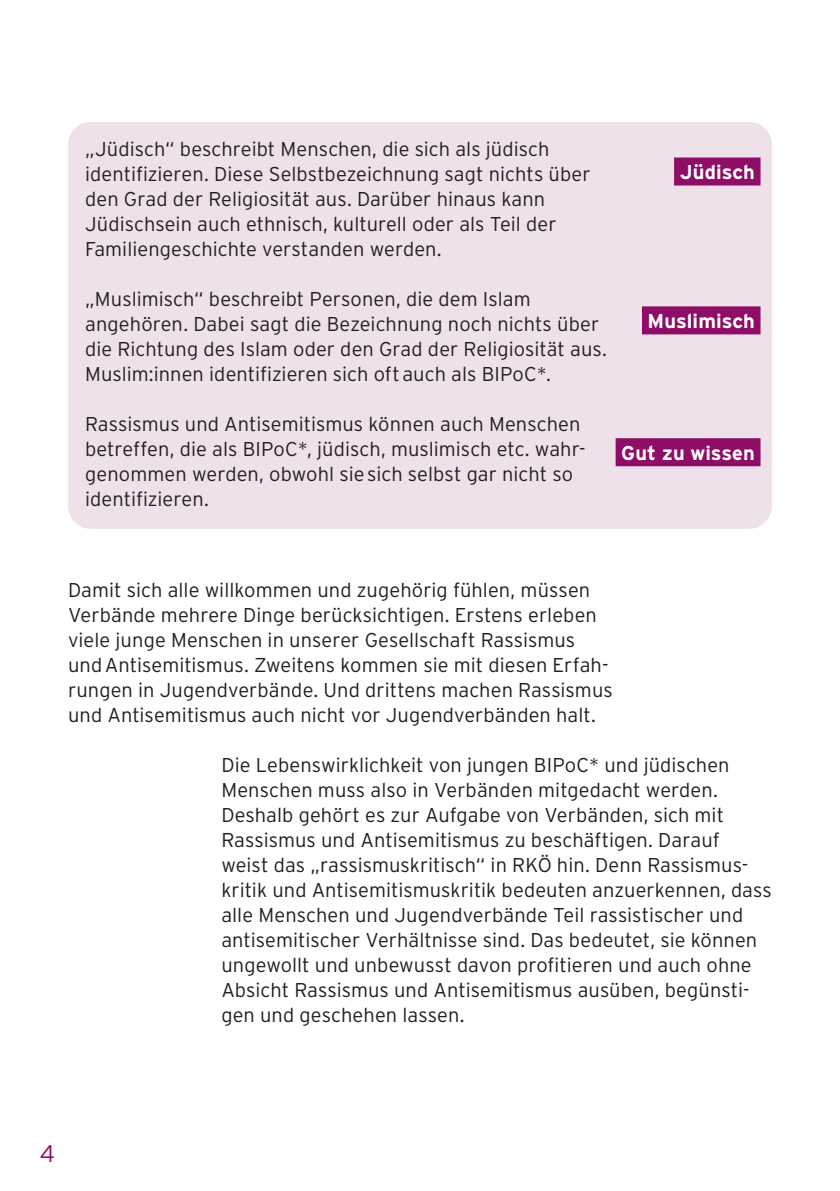
<style>
.page{position:relative;width:840px;height:1191px;background:#fff}
.page>*{position:absolute;margin:0;border:0;box-sizing:border-box;transform-origin:0 0}
.t1{font:300 24px "Interstate";color:#8e0d66}
.t2{font:300 20px/25px "Interstate";letter-spacing:.005em;color:#231f20}
.t3{font:700 20px "Interstate";color:#fff}
</style>
<div class="page">
<div style="left:68px;top:122px;width:703px;height:407px;background:#efe1ea;border-radius:23px"></div>
<div style="left:673px;top:157px;width:87px;height:28px;background:#8e0d66"></div>
<div style="left:641px;top:306px;width:119px;height:28px;background:#8e0d66"></div>
<div style="left:615px;top:438px;width:145px;height:28px;background:#8e0d66"></div>
<p class="t2" style="left:85px;top:136px;width:506px">„Jüdisch“ beschreibt Menschen, die sich als jüdisch identifizieren. Diese Selbstbezeichnung sagt nichts über den Grad der Religiosität aus. Darüber hinaus kann Jüdischsein auch ethnisch, kulturell oder als Teil der Familiengeschichte verstanden werden.</p>
<p class="t2" style="left:85px;top:286px;width:523px">„Muslimisch“ beschreibt Personen, die dem Islam angehören. Dabei sagt die Bezeichnung noch nichts über die Richtung des Islam oder den Grad der Religiosität aus.<br>Muslim:innen identifizieren sich oft auch als BIPoC*.</p>
<p class="t2" style="left:85px;top:411px;width:502px">Rassismus und Antisemitismus können auch Menschen betreffen, die als BIPoC*, jüdisch, muslimisch etc. wahr&shy;genommen werden, obwohl sie sich selbst gar nicht so identifizieren.</p>
<p class="t3" style="left:679px;top:161px;width:77px">Jüdisch</p>
<p class="t3" style="left:647px;top:310px;width:109px">Muslimisch</p>
<p class="t3" style="left:621px;top:441px;width:135px">Gut zu wissen</p>
<p class="t2" style="left:68px;top:577px;width:546px">Damit sich alle willkommen und zugehörig fühlen, müssen Verbände mehrere Dinge berücksichtigen. Erstens erleben viele junge Menschen in unserer Gesellschaft Rassismus und Antisemitismus. Zweitens kommen sie mit diesen Erfah&shy;rungen in Jugendverbände. Und drittens machen Rassismus und Antisemitismus auch nicht vor Jugendverbänden halt.</p>
<p class="t2" style="left:221px;top:752px;width:551px">Die Lebenswirklichkeit von jungen BIPoC* und jüdischen Menschen muss also in Verbänden mitgedacht werden.<br>Deshalb gehört es zur Aufgabe von Verbänden, sich mit Rassismus und Antisemitismus zu beschäftigen. Darauf weist das „rassismuskritisch“ in RKÖ hin. Denn Rassismus&shy;kritik und Antisemitismuskritik bedeuten anzuerkennen, dass alle Menschen und Jugendverbände Teil rassistischer und antisemitischer Verhältnisse sind. Das bedeutet, sie können ungewollt und unbewusst davon profitieren und auch ohne Absicht Rassismus und Antisemitismus ausüben, begünsti&shy;gen und geschehen lassen.</p>
<p class="t1" style="left:40px;top:1140px;width:16px">4</p>
</div>
